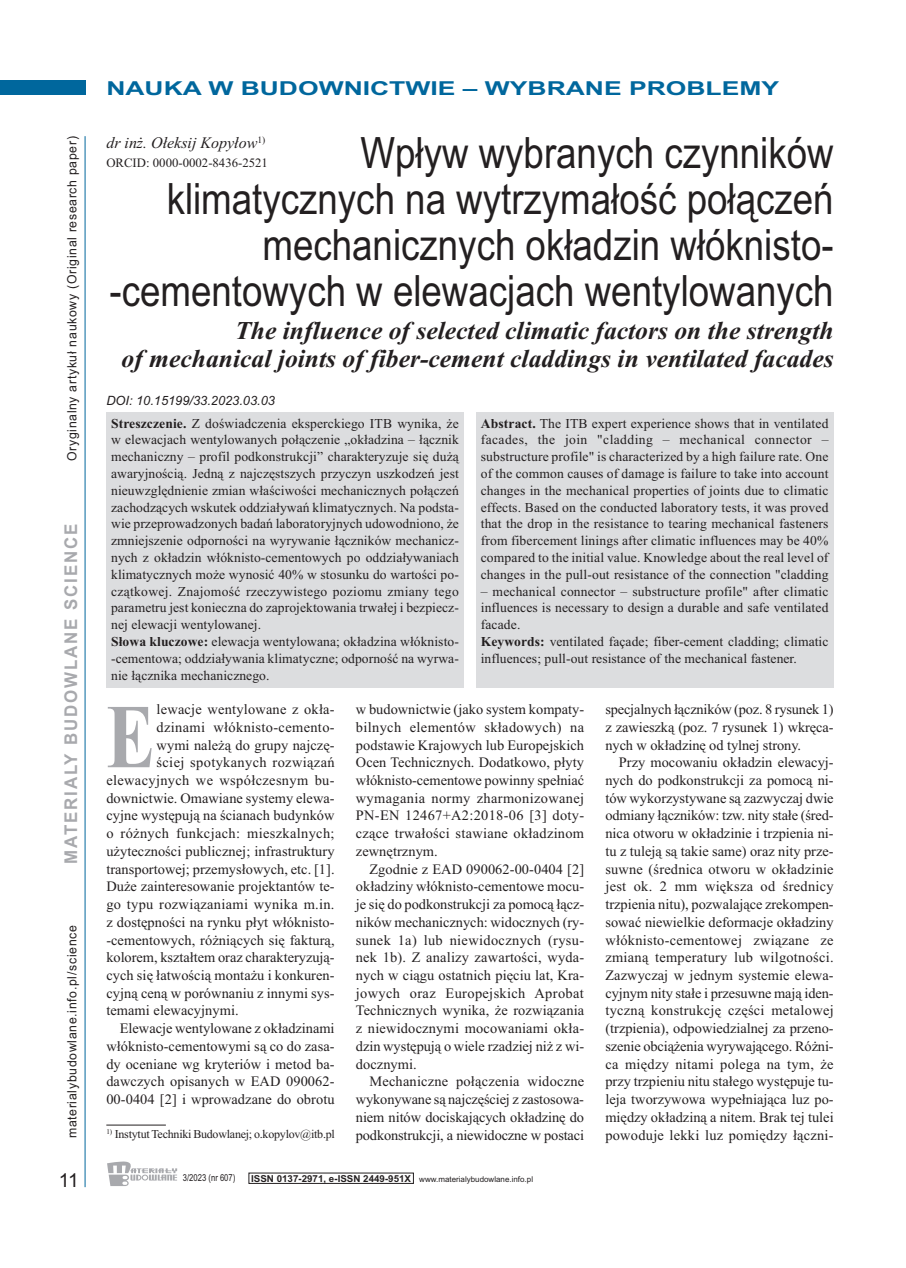
<style>
.page{position:relative;width:906px;height:1268px;background:#fff}
.page>*{position:absolute;margin:0;border:0;box-sizing:border-box;transform-origin:0 0}
.t1{font:700 91.05px "Times New Roman";color:#a8a9ad;scale:.8 1}
.t2{font:43.2px/46.2px "Arial";color:#231f20;text-align:right;scale:.85 1}
.t3{font:italic 700 25.65px/28.7px "Times New Roman";color:#231f20;text-align:right}
.t4{font:700 19.2px "Arial";color:#00679d;scale:1.38 1}
.t5{font:19.2px "Arial";color:#231f20}
.t6{font:700 17.55px "Arial";letter-spacing:.11em;color:#a8a9ad;scale:.96 1}
.t7{font:italic 16.05px "Times New Roman";color:#231f20}
.t8{font:14.4px/17.7px "Times New Roman";letter-spacing:.005em;color:#231f20;text-align:justify}
.t9{font:14.4px "Times New Roman";letter-spacing:.025em;color:#231f20}
.t10{font:13.65px/16.8px "Times New Roman";letter-spacing:.005em;color:#231f20}
.t11{font:12.75px "Arial";letter-spacing:.055em;color:#231f20;scale:.96 1}
.t12{font:italic 12.75px "Arial";color:#231f20}
.t13{font:12.75px "Times New Roman";color:#231f20}
.t14{font:12px "Times New Roman";letter-spacing:-.02em;color:#231f20}
.t15{font:9.6px "Arial";color:#231f20;scale:.8 1}
.t16{font:7.95px "Arial";color:#231f20}
.s1{font-weight:700}
.s2{font-weight:700;font-size:9.6px}
</style>
<div class="page">
<div style="left:0;top:81px;width:85px;height:14px;background:#00679d"></div>
<hr style="left:85px;top:136px;width:1px;height:1050px;background:#00679d">
<svg style="left:107px;top:1161px;width:70px;height:24px"></svg>
<hr style="left:106px;top:1124px;width:60px;height:1px;background:#231f20">
<div style="left:106px;top:412px;width:357px;height:276px;background:#dcdddf"></div>
<div style="left:476px;top:412px;width:357px;height:275px;background:#dcdddf"></div>
<p class="t11" style="left:64px;top:461px;width:340px;rotate:-90deg">Oryginalny artykuł naukowy (Original research paper)</p>
<p class="t6" style="left:61px;top:863px;width:356px;rotate:-90deg">MATERIALY BUDOWLANE SCIENCE</p>
<p class="t11" style="left:64px;top:1138px;width:223px;rotate:-90deg">materialybudowlane.info.pl/science</p>
<h3 class="t5" style="left:59px;top:1168px;width:21px">11</h3>
<h3 class="t4" style="left:106px;top:77px;width:489px">NAUKA W BUDOWNICTWIE – WYBRANE PROBLEMY</h3>
<p class="t7" style="left:106px;top:133px;width:160px">dr inż. Ołeksij Kopyłow<sup>1)</sup></p>
<p class="t13" style="left:106px;top:155px;width:163px">ORCID: 0000-0002-8436-2521</p>
<h2 class="t2" style="left:109px;top:129px;width:853px">Wpływ wybranych czynników<br>klimatycznych na wytrzymałość połączeń mechanicznych okładzin włóknisto--cementowych w elewacjach wentylowanych</h2>
<h3 class="t3" style="left:121px;top:315px;width:713px">The influence of selected climatic factors on the strength<br>of mechanical joints of fiber-cement claddings in ventilated facades</h3>
<p class="t12" style="left:106px;top:393px;width:170px">DOI: 10.15199/33.2023.03.03</p>
<p class="t10" style="left:111px;top:414px;width:349px"><span class="s1">Streszczenie.</span> Z doświadczenia eksperckiego ITB wynika, że w elewacjach wentylowanych połączenie „okładzina – łącznik mechaniczny – profil podkonstrukcji” charakteryzuje się dużą awaryjnością. Jedną z najczęstszych przyczyn uszkodzeń jest nieuwzględnienie zmian właściwości mechanicznych połączeń zachodzących wskutek oddziaływań klimatycznych. Na podsta&shy;wie przeprowadzonych badań laboratoryjnych udowodniono, że zmniejszenie odporności na wyrywanie łączników mechanicz&shy;nych z okładzin włóknisto-cementowych po oddziaływaniach klimatycznych może wynosić 40% w stosunku do wartości po&shy;czątkowej. Znajomość rzeczywistego poziomu zmiany tego parametru jest konieczna do zaprojektowania trwałej i bezpiecz&shy;nej elewacji wentylowanej.<br><span class="s1">Słowa kluczowe:</span> elewacja wentylowana; okładzina włóknisto--cementowa; oddziaływania klimatyczne; odporność na wyrwa&shy;nie łącznika mechanicznego.</p>
<p class="t10" style="left:481px;top:414px;width:349px;text-align:justify"><span class="s1">Abstract.</span> The ITB expert experience shows that in ventilated facades, the join "cladding – mechanical connector – substructure profile" is characterized by a high failure rate. One of the common causes of damage is failure to take into account changes in the mechanical properties of joints due to climatic effects. Based on the conducted laboratory tests, it was proved that the drop in the resistance to tearing mechanical fasteners from fibercement linings after climatic influences may be 40% compared to the initial value. Knowledge about the real level of changes in the pull-out resistance of the connection "cladding</p>
<p class="t10" style="left:481px;top:582px;width:349px">– mechanical connector – substructure profile" after climatic influences is necessary to design a durable and safe ventilated facade.<br><span class="s1">Keywords:</span> ventilated façade; fiber-cement cladding; climatic influences; pull-out resistance of the mechanical fastener.</p>
<h1 class="t1" style="left:106px;top:682px;width:62px">E</h1>
<p class="t8" style="left:157px;top:700px;width:180px">lewacje wentylowane z okła-</p>
<p class="t9" style="left:157px;top:718px;width:180px">dzinami włóknisto-cemento-</p>
<p class="t8" style="left:157px;top:735px;width:180px">wymi należą do grupy najczę-</p>
<p class="t9" style="left:157px;top:753px;width:179px">ściej spotykanych rozwiązań</p>
<p class="t9" style="left:106px;top:771px;width:230px">elewacyjnych we współczesnym bu-</p>
<p class="t8" style="left:106px;top:788px;width:230px">downictwie. Omawiane systemy elewa-</p>
<p class="t8" style="left:106px;top:806px;width:230px">cyjne występują na ścianach budynków</p>
<p class="t9" style="left:106px;top:824px;width:230px">o różnych funkcjach: mieszkalnych;</p>
<p class="t8" style="left:106px;top:841px;width:230px">użyteczności publicznej; infrastruktury</p>
<p class="t8" style="left:106px;top:859px;width:230px">transportowej; przemysłowych, etc. [1].</p>
<p class="t8" style="left:106px;top:877px;width:230px">Duże zainteresowanie projektantów te-</p>
<p class="t9" style="left:106px;top:895px;width:230px">go typu rozwiązaniami wynika m.in.</p>
<p class="t8" style="left:106px;top:912px;width:230px">z dostępności na rynku płyt włóknisto-</p>
<p class="t8" style="left:106px;top:930px;width:230px">-cementowych, różniących się fakturą,</p>
<p class="t8" style="left:106px;top:948px;width:230px">kolorem, kształtem oraz charakteryzują-</p>
<p class="t8" style="left:106px;top:965px;width:230px">cych się łatwością montażu i konkuren-</p>
<p class="t8" style="left:106px;top:983px;width:230px">cyjną ceną w porównaniu z innymi sys-</p>
<p class="t8" style="left:106px;top:1001px;width:134px">temami elewacyjnymi.</p>
<p class="t8" style="left:120px;top:1019px;width:216px">Elewacje wentylowane z okładzinami</p>
<p class="t8" style="left:106px;top:1036px;width:230px">włóknisto-cementowymi są co do zasa-</p>
<p class="t8" style="left:106px;top:1054px;width:230px">dy oceniane wg kryteriów i metod ba-</p>
<p class="t8" style="left:106px;top:1072px;width:230px">dawczych opisanych w EAD 090062-</p>
<p class="t8" style="left:106px;top:1089px;width:230px">00-0404 [2] i wprowadzane do obrotu</p>
<p class="t14" style="left:106px;top:1126px;width:230px"><sup>1)</sup> Instytut Techniki Budowlanej; o.kopylov@itb.pl</p>
<p class="t8" style="left:356px;top:700px;width:230px">w budownictwie (jako system kompaty&shy;bilnych elementów składowych) na podstawie Krajowych lub Europejskich Ocen Technicznych. Dodatkowo, płyty włóknisto-cementowe powinny spełniać wymagania normy zharmonizowanej PN-EN 12467+A2:2018-06 [3] doty&shy;czące trwałości stawiane okładzinom zewnętrznym.</p>
<p class="t8" style="left:356px;top:859px;width:230px;text-indent:14px">Zgodnie z EAD 090062-00-0404 [2] okładziny włóknisto-cementowe mocu&shy;je się do podkonstrukcji za pomocą łącz&shy;ników mechanicznych: widocznych (ry&shy;sunek 1a) lub niewidocznych (rysu&shy;nek 1b). Z analizy zawartości, wyda&shy;nych w ciągu ostatnich pięciu lat, Kra&shy;jowych oraz Europejskich Aprobat Technicznych wynika, że rozwiązania z niewidocznymi mocowaniami okła&shy;dzin występują o wiele rzadziej niż z wi&shy;docznymi.</p>
<p class="t8" style="left:356px;top:1072px;width:230px;text-indent:14px">Mechaniczne połączenia widoczne wykonywane są najczęściej z zastosowa&shy;niem nitów dociskających okładzinę do podkonstrukcji, a niewidoczne w postaci</p>
<p class="t15" style="left:183px;top:1171px;width:67px">3/2023 (nr 607)</p>
<p class="t16" style="left:251px;top:1174px;width:283px"><span class="s2">ISSN 0137-2971, e-ISSN 2449-951X</span> www.materialybudowlane.info.pl</p>
<p class="t8" style="left:605px;top:700px;width:230px">specjalnych łączników (poz. 8 rysunek 1) z zawieszką (poz. 7 rysunek 1) wkręca&shy;nych w okładzinę od tylnej strony.</p>
<p class="t8" style="left:605px;top:753px;width:230px;text-indent:14px">Przy mocowaniu okładzin elewacyj&shy;nych do podkonstrukcji za pomocą ni&shy;tów wykorzystywane są zazwyczaj dwie odmiany łączników: tzw. nity stałe (śred&shy;nica otworu w okładzinie i trzpienia ni&shy;tu z tuleją są takie same) oraz nity prze&shy;suwne (średnica otworu w okładzinie jest ok. 2 mm większa od średnicy trzpienia nitu), pozwalające zrekompen&shy;sować niewielkie deformacje okładziny włóknisto-cementowej związane ze zmianą temperatury lub wilgotności.<br>Zazwyczaj w jednym systemie elewa&shy;cyjnym nity stałe i przesuwne mają iden&shy;tyczną konstrukcję części metalowej (trzpienia), odpowiedzialnej za przeno&shy;szenie obciążenia wyrywającego. Różni&shy;ca między nitami polega na tym, że przy trzpieniu nitu stałego występuje tu&shy;leja tworzywowa wypełniająca luz po&shy;między okładziną a nitem. Brak tej tulei powoduje lekki luz pomiędzy łączni-</p>
</div>
